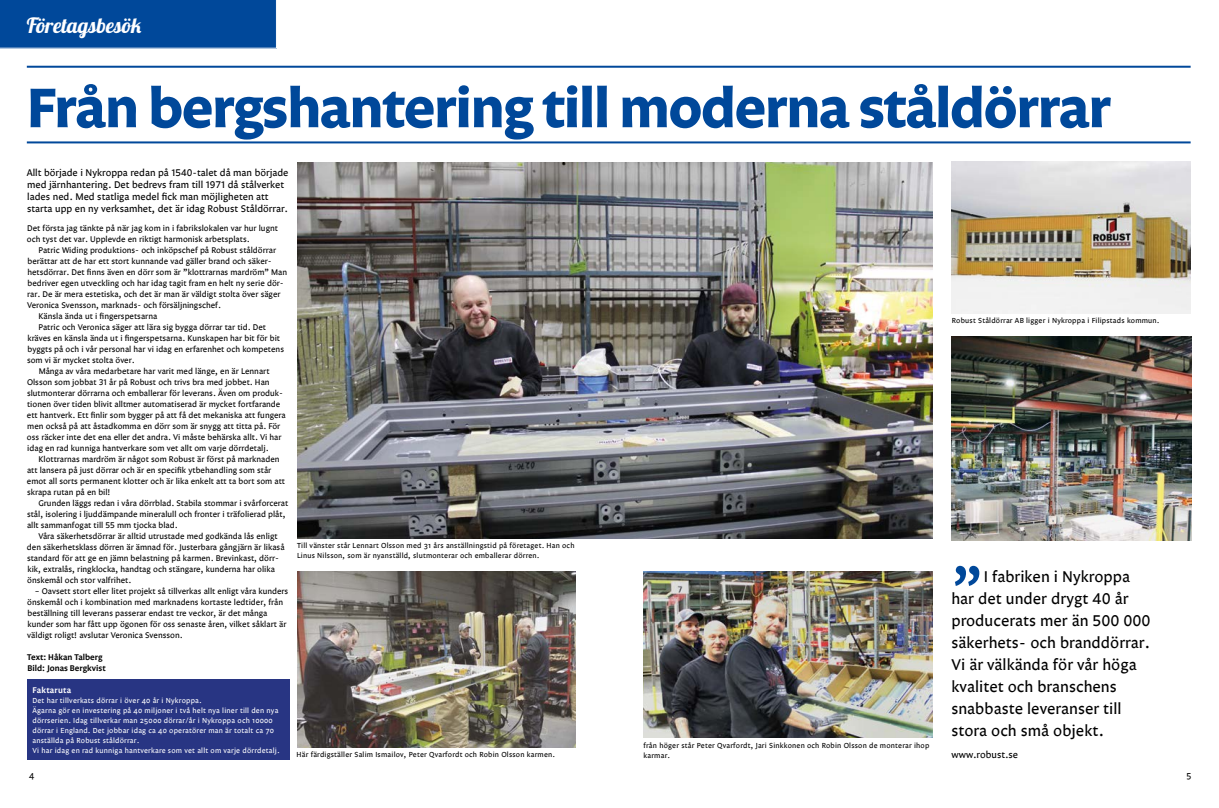
<style>
.page{position:relative;width:1219px;height:808px;background:#fff}
.page>*{position:absolute;margin:0;border:0;box-sizing:border-box;transform-origin:0 0}
.t1{font:60px "Legato LF";color:#00489a}
.t2{font:700 57px "Legato";letter-spacing:-.025em;color:#00489a}
.t3{font:21px "Lobster 1.4";color:#fff}
.t4{font:16px/22px "Legato LF";color:#000}
.t5{font:10px/12px "Legato LF";color:#000}
.t6{font:9px "Legato";color:#000}
.t7{font:8.5px/11px "Legato LF";color:#000}
.t8{font:600 8.5px/11px "Legato LF";color:#000}
.t9{font:600 8.5px "Legato";letter-spacing:.025em;color:#fff}
.t10{font:7.5px/10px "Legato";letter-spacing:.025em;color:#000}
.t11{font:7.5px/10px "Legato";letter-spacing:.025em;color:#fff}
</style>
<div class="page">
<img style="left:951px;top:337px;width:240px;height:203px">
<hr style="left:27px;top:66px;width:1164px;height:2px;background:#00489a">
<hr style="left:27px;top:141px;width:1164px;height:2px;background:#00489a">
<svg style="left:150px;top:141px;width:385px;height:3px"></svg>
<svg style="left:541px;top:141px;width:68px;height:3px"></svg>
<div style="left:0;top:0;width:277px;height:49px;background:#00489a"></div>
<img style="left:297px;top:162px;width:635px;height:377px">
<img style="left:643px;top:571px;width:289px;height:166px">
<img style="left:298px;top:571px;width:277px;height:176px">
<img style="left:952px;top:161px;width:239px;height:153px">
<div style="left:27px;top:679px;width:263px;height:81px;background:#283583"></div>
<h3 class="t3" style="left:27px;top:12px;width:116px">Företagsbesök</h3>
<h2 class="t2" style="left:27px;top:75px;width:1086px">Från bergshantering till moderna ståldörrar</h2>
<p class="t5" style="left:27px;top:167px;width:263px">Allt började i Nykroppa redan på 1540-talet då man började med järnhantering. Det bedrevs fram till 1971 då stålverket lades ned. Med statliga medel fick man möjligheten att starta upp en ny verksamhet, det är idag Robust Ståldörrar.</p>
<p class="t7" style="left:27px;top:223px;width:253px">Det första jag tänkte på när jag kom in i fabrikslokalen var hur lugnt och tyst det var. Upplevde en riktigt harmonisk arbetsplats.</p>
<p class="t7" style="left:39px;top:245px;width:239px">Patric Widing produktions- och inköpschef på Robust ståldörrar</p>
<p class="t7" style="left:27px;top:256px;width:246px">berättar att de har ett stort kunnande vad gäller brand och säker-</p>
<p class="t7" style="left:27px;top:267px;width:261px">hetsdörrar. Det finns även en dörr som är ”klottrarnas mardröm” Man</p>
<p class="t7" style="left:27px;top:278px;width:258px">bedriver egen utveckling och har idag tagit fram en helt ny serie dör-</p>
<p class="t7" style="left:27px;top:289px;width:255px">rar. De är mera estetiska, och det är man är väldigt stolta över säger</p>
<p class="t7" style="left:27px;top:300px;width:195px">Veronica Svensson, marknads- och försäljningschef.</p>
<p class="t7" style="left:39px;top:311px;width:120px">Känsla ända ut i fingerspetsarna</p>
<p class="t7" style="left:39px;top:322px;width:229px">Patric och Veronica säger att lära sig bygga dörrar tar tid. Det</p>
<p class="t7" style="left:27px;top:333px;width:254px">kräves en känsla ända ut i fingerspetsarna. Kunskapen har bit för bit</p>
<p class="t7" style="left:27px;top:344px;width:258px">byggts på och i vår personal har vi idag en erfarenhet och kompetens</p>
<p class="t7" style="left:27px;top:355px;width:109px">som vi är mycket stolta över.</p>
<p class="t7" style="left:39px;top:366px;width:232px">Många av våra medarbetare har varit med länge, en är Lennart</p>
<p class="t7" style="left:27px;top:377px;width:244px">Olsson som jobbat 31 år på Robust och trivs bra med jobbet. Han</p>
<p class="t7" style="left:27px;top:388px;width:257px">slutmonterar dörrarna och emballerar för leverans. Även om produk-</p>
<p class="t7" style="left:27px;top:399px;width:255px">tionen över tiden blivit alltmer automatiserad är mycket fortfarande</p>
<p class="t7" style="left:27px;top:410px;width:260px">ett hantverk. Ett finlir som bygger på att få det mekaniska att fungera</p>
<p class="t7" style="left:27px;top:421px;width:255px">men också på att åstadkomma en dörr som är snygg att titta på. För</p>
<p class="t7" style="left:27px;top:432px;width:256px">oss räcker inte det ena eller det andra. Vi måste behärska allt. Vi har</p>
<p class="t7" style="left:27px;top:443px;width:243px">idag en rad kunniga hantverkare som vet allt om varje dörrdetalj.</p>
<p class="t7" style="left:39px;top:454px;width:242px">Klottrarnas mardröm är något som Robust är först på marknaden</p>
<p class="t7" style="left:27px;top:465px;width:246px">att lansera på just dörrar och är en specifik ytbehandling som står</p>
<p class="t7" style="left:27px;top:476px;width:260px">emot all sorts permanent klotter och är lika enkelt att ta bort som att</p>
<p class="t7" style="left:27px;top:487px;width:85px">skrapa rutan på en bil!</p>
<p class="t7" style="left:38px;top:498px;width:251px">Grunden läggs redan i våra dörrblad. Stabila stommar i svårforcerat</p>
<p class="t7" style="left:27px;top:509px;width:260px">stål, isolering i ljuddämpande mineralull och fronter i träfolierad plåt,</p>
<p class="t7" style="left:27px;top:520px;width:152px">allt sammanfogat till 55 mm tjocka blad.</p>
<p class="t7" style="left:38px;top:531px;width:241px">Våra säkerhetsdörrar är alltid utrustade med godkända lås enligt</p>
<p class="t7" style="left:27px;top:542px;width:259px">den säkerhetsklass dörren är ämnad för. Justerbara gångjärn är likaså</p>
<p class="t7" style="left:27px;top:553px;width:254px">standard för att ge en jämn belastning på karmen. Brevinkast, dörr-</p>
<p class="t7" style="left:27px;top:564px;width:249px">kik, extralås, ringklocka, handtag och stängare, kunderna har olika</p>
<p class="t7" style="left:27px;top:575px;width:106px">önskemål och stor valfrihet.</p>
<p class="t7" style="left:27px;top:586px;width:263px;text-indent:8px">– Oavsett stort eller litet projekt så tillverkas allt enligt våra kunders önskemål och i kombination med marknadens kortaste ledtider, från beställning till leverans passerar endast tre veckor, är det många kunder som har fått upp ögonen för oss senaste åren, vilket såklart är väldigt roligt! avslutar Veronica Svensson.</p>
<p class="t8" style="left:27px;top:652px;width:80px">Text: Håkan Talberg<br>Bild: Jonas Bergkvist</p>
<p class="t9" style="left:32px;top:685px;width:40px">Faktaruta</p>
<p class="t11" style="left:32px;top:696px;width:249px">Det har tillverkats dörrar i över 40 år i Nykroppa.<br>Ägarna gör en investering på 40 miljoner i två helt nya liner till den nya dörrserien. Idag tillverkar man 25000 dörrar/år i Nykroppa och 10000 dörrar i England. Det jobbar idag ca 40 operatörer man är totalt ca 70 anställda på Robust ståldörrar.<br>Vi har idag en rad kunniga hantverkare som vet allt om varje dörrdetalj.</p>
<p class="t6" style="left:29px;top:770px;width:7px">4</p>
<p class="t10" style="left:297px;top:541px;width:279px">Till vänster står Lennart Olsson med 31 års anställningstid på företaget. Han och<br>Linus Nilsson, som är nyanställd, slutmonterar och emballerar dörren.</p>
<p class="t10" style="left:643px;top:740px;width:287px">från höger står Peter Qvarfordt, Jari Sinkkonen och Robin Olsson de monterar ihop</p>
<p class="t10" style="left:296px;top:750px;width:260px">Här färdigställer Salim Ismailov, Peter Qvarfordt och Robin Olsson karmen.</p>
<p class="t10" style="left:643px;top:750px;width:28px">karmar.</p>
<p class="t10" style="left:952px;top:315px;width:209px">Robust Ståldörrar AB ligger i Nykroppa i Filipstads kommun.</p>
<h1 class="t1" style="left:951px;top:556px;width:34px">”</h1>
<h3 class="t4" style="left:951px;top:567px;width:201px;text-indent:32px">I fabriken i Nykroppa har det under drygt 40 år producerats mer än 500 000 säkerhets- och branddörrar.<br>Vi är välkända för vår höga kvalitet och branschens snabbaste leveranser till stora och små objekt.</h3>
<p class="t5" style="left:951px;top:749px;width:68px">www.robust.se</p>
<p class="t6" style="left:1186px;top:770px;width:7px">5</p>
</div>
